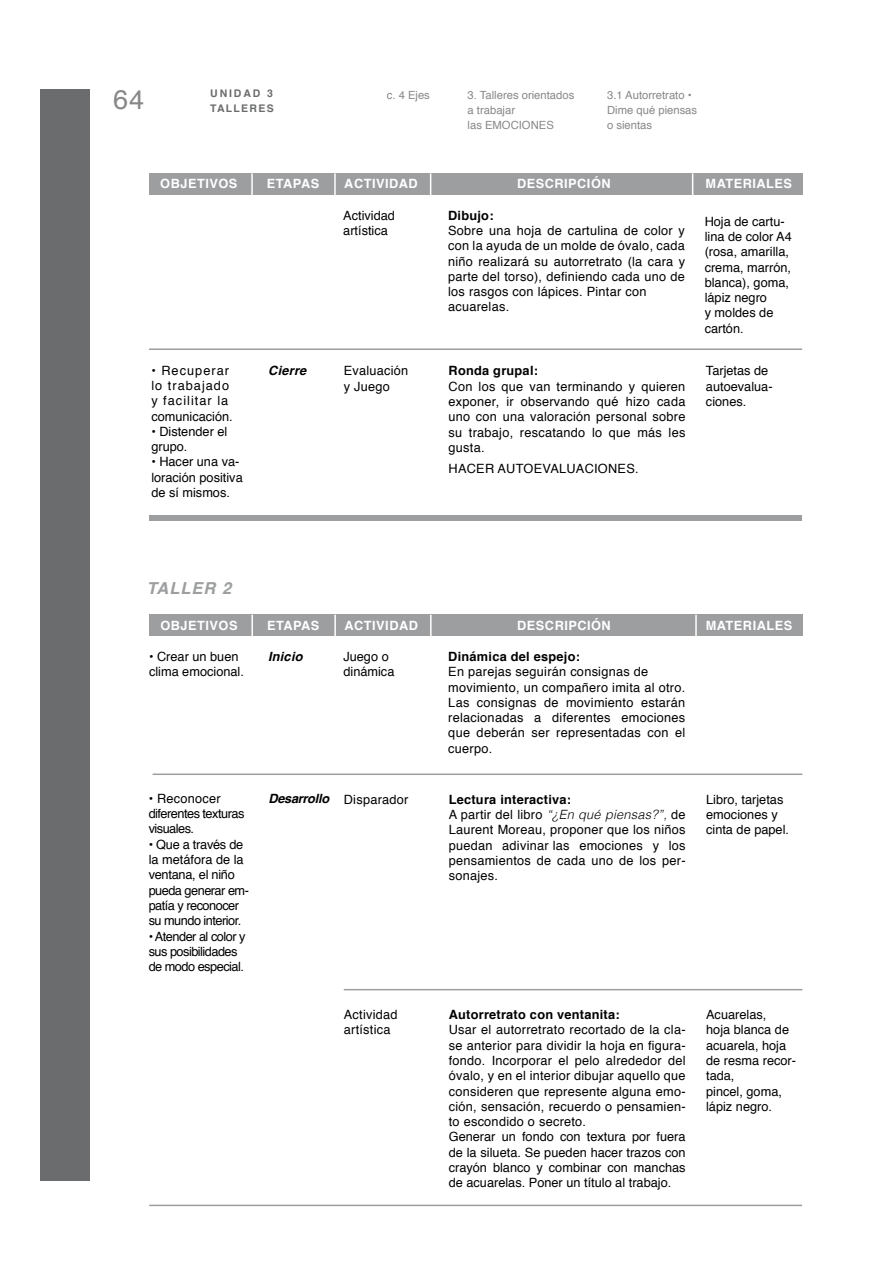
<style>
.page{position:relative;width:893px;height:1263px;background:#fff}
.page>*{position:absolute;margin:0;border:0;box-sizing:border-box;transform-origin:0 0}
.t1{font:27px "Helvetica";color:#87888a}
.t2{font:italic 700 16.5px "Helvetica";letter-spacing:.06em;color:#9c9e9f}
.t3{font:12.75px/15.3px "Helvetica";letter-spacing:.02em;color:#000}
.t4{font:12.75px/15.3px "Helvetica";color:#000}
.t5{font:12.75px/15.3px "Helvetica";letter-spacing:-.04em;color:#000}
.t6{font:700 12.75px "Helvetica";letter-spacing:.04em;color:#fff}
.t7{font:700 12.75px "Helvetica";letter-spacing:.02em;color:#000}
.t8{font:12.75px/15.3px "Helvetica";letter-spacing:.08em;color:#000}
.t9{font:italic 700 12.75px "Helvetica";letter-spacing:.02em;color:#000}
.t10{font:italic 700 12.75px "Helvetica";letter-spacing:-.02em;color:#000}
.t11{font:11.25px/15px "Helvetica";color:#87888a}
.t12{font:700 10.5px/15px "Helvetica";letter-spacing:.12em;color:#6b6c6e}
.s1{font-weight:700}
.s2{font-weight:300;font-style:italic}
</style>
<div class="page">
<div style="left:40px;top:89px;width:50px;height:1092px;background:#6b6c6e"></div>
<div style="left:149px;top:615px;width:653px;height:21px;background:#9c9e9f"></div>
<hr style="left:334px;top:615px;width:2px;height:23px;background:#fff">
<hr style="left:251px;top:615px;width:2px;height:23px;background:#fff">
<hr style="left:430px;top:615px;width:2px;height:23px;background:#fff">
<hr style="left:695px;top:615px;width:2px;height:23px;background:#fff">
<hr style="left:153px;top:773px;width:649px;height:2px;background:#9c9e9f">
<hr style="left:149px;top:1205px;width:653px;height:1px;background:#9c9e9f">
<hr style="left:344px;top:989px;width:458px;height:1px;background:#9c9e9f">
<div style="left:149px;top:173px;width:653px;height:22px;background:#9c9e9f"></div>
<hr style="left:334px;top:173px;width:2px;height:23px;background:#fff">
<hr style="left:251px;top:173px;width:2px;height:23px;background:#fff">
<svg style="left:430px;top:173px;width:1px;height:22px"></svg>
<svg style="left:692px;top:173px;width:1px;height:22px"></svg>
<hr style="left:149px;top:348px;width:653px;height:2px;background:#9c9e9f">
<div style="left:149px;top:515px;width:653px;height:5px;background:#9c9e9f"></div>
<h1 class="t1" style="left:113px;top:79px;width:33px">64</h1>
<p class="t12" style="left:210px;top:86px;width:65px">UNIDAD 3<br>TALLERES</p>
<p class="t11" style="left:387px;top:88px;width:45px">c. 4 Ejes</p>
<p class="t11" style="left:468px;top:87px;width:108px">3. Talleres orientados a trabajar<br>las EMOCIONES</p>
<p class="t11" style="left:607px;top:87px;width:92px">3.1 Autorretrato •<br>Dime qué piensas o sientas</p>
<p class="t6" style="left:160px;top:174px;width:79px">OBJETIVOS</p>
<p class="t6" style="left:267px;top:174px;width:54px">ETAPAS</p>
<p class="t6" style="left:344px;top:174px;width:75px">ACTIVIDAD</p>
<p class="t6" style="left:517px;top:174px;width:95px">DESCRIPCIÓN</p>
<p class="t6" style="left:705px;top:174px;width:88px">MATERIALES</p>
<p class="t4" style="left:343px;top:208px;width:53px">Actividad artística</p>
<p class="t7" style="left:448px;top:205px;width:47px">Dibujo:</p>
<p class="t4" style="left:705px;top:214px;width:89px">Hoja de cartu&shy;lina de color A4 (rosa, amarilla, crema, marrón, blanca), goma, lápiz negro<br>y moldes de cartón.</p>
<p class="t3" style="left:448px;top:223px;width:238px">Sobre una hoja de cartulina de color y con la ayuda de un molde de óvalo, cada niño realizará su autorretrato (la cara y parte del torso), definiendo cada uno de los rasgos con lápices. Pintar con acuarelas.</p>
<p class="t8" style="left:151px;top:363px;width:83px">• Recuperar lo trabajado y facilitar la comunicación.</p>
<p class="t4" style="left:151px;top:424px;width:78px">• Distender el grupo.</p>
<p class="t4" style="left:151px;top:455px;width:93px">• Hacer una va&shy;loración positiva de sí mismos.</p>
<p class="t9" style="left:268px;top:360px;width:40px">Cierre</p>
<p class="t7" style="left:449px;top:361px;width:91px">Ronda grupal:</p>
<p class="t3" style="left:449px;top:379px;width:238px;text-align:justify">Con los que van terminando y quieren exponer, ir observando qué hizo cada uno con una valoración personal sobre su trabajo, rescatando lo que más les gusta.</p>
<p class="t3" style="left:449px;top:461px;width:192px">HACER AUTOEVALUACIONES.</p>
<p class="t3" style="left:344px;top:364px;width:66px">Evaluación y Juego</p>
<p class="t4" style="left:706px;top:364px;width:68px">Tarjetas de autoevalua&shy;ciones.</p>
<p class="t2" style="left:147px;top:575px;width:86px">TALLER 2</p>
<p class="t6" style="left:160px;top:615px;width:79px">OBJETIVOS</p>
<p class="t6" style="left:267px;top:615px;width:54px">ETAPAS</p>
<p class="t6" style="left:344px;top:615px;width:75px">ACTIVIDAD</p>
<p class="t6" style="left:517px;top:615px;width:95px">DESCRIPCIÓN</p>
<p class="t6" style="left:706px;top:615px;width:88px">MATERIALES</p>
<p class="t4" style="left:149px;top:649px;width:96px">• Crear un buen clima emocional.</p>
<p class="t4" style="left:343px;top:649px;width:53px">Juego o dinámica</p>
<p class="t9" style="left:268px;top:646px;width:36px">Inicio</p>
<p class="t7" style="left:448px;top:646px;width:133px">Dinámica del espejo:</p>
<p class="t3" style="left:448px;top:664px;width:238px">En parejas seguirán consignas de movimiento, un compañero imita al otro.<br>Las consignas de movimiento estarán relacionadas a diferentes emociones que deberán ser representadas con el cuerpo.</p>
<p class="t5" style="left:149px;top:791px;width:97px">• Reconocer diferentes texturas visuales.</p>
<p class="t5" style="left:149px;top:837px;width:102px">• Que a través de la metáfora de la ventana, el niño pueda generar em&shy;patía y reconocer su mundo interior.</p>
<p class="t5" style="left:149px;top:929px;width:98px">• Atender al color y sus posibilidades de modo especial.</p>
<p class="t10" style="left:268px;top:788px;width:62px">Desarrollo</p>
<p class="t3" style="left:449px;top:792px;width:238px"><span class="s1">Lectura interactiva:<br></span>A partir del libro <span class="s2">“¿En qué piensas?”,</span> de<br>Laurent Moreau, proponer que los niños puedan adivinar las emociones y los pensamientos de cada uno de los per&shy;sonajes.</p>
<p class="t3" style="left:344px;top:792px;width:66px">Disparador</p>
<p class="t4" style="left:706px;top:792px;width:84px">Libro, tarjetas emociones y cinta de papel.</p>
<p class="t3" style="left:344px;top:1007px;width:55px">Actividad artística</p>
<p class="t7" style="left:449px;top:1004px;width:172px">Autorretrato con ventanita:</p>
<p class="t3" style="left:449px;top:1022px;width:238px">Usar el autorretrato recortado de la cla&shy;se anterior para dividir la hoja en figura&shy;fondo. Incorporar el pelo alrededor del óvalo, y en el interior dibujar aquello que consideren que represente alguna emo&shy;ción, sensación, recuerdo o pensamien&shy;to escondido o secreto.<br>Generar un fondo con textura por fuera de la silueta. Se pueden hacer trazos con crayón blanco y combinar con manchas de acuarelas. Poner un título al trabajo.</p>
<p class="t4" style="left:706px;top:1007px;width:91px">Acuarelas,<br>hoja blanca de acuarela, hoja de resma recor&shy;tada,<br>pincel, goma, lápiz negro.</p>
</div>
